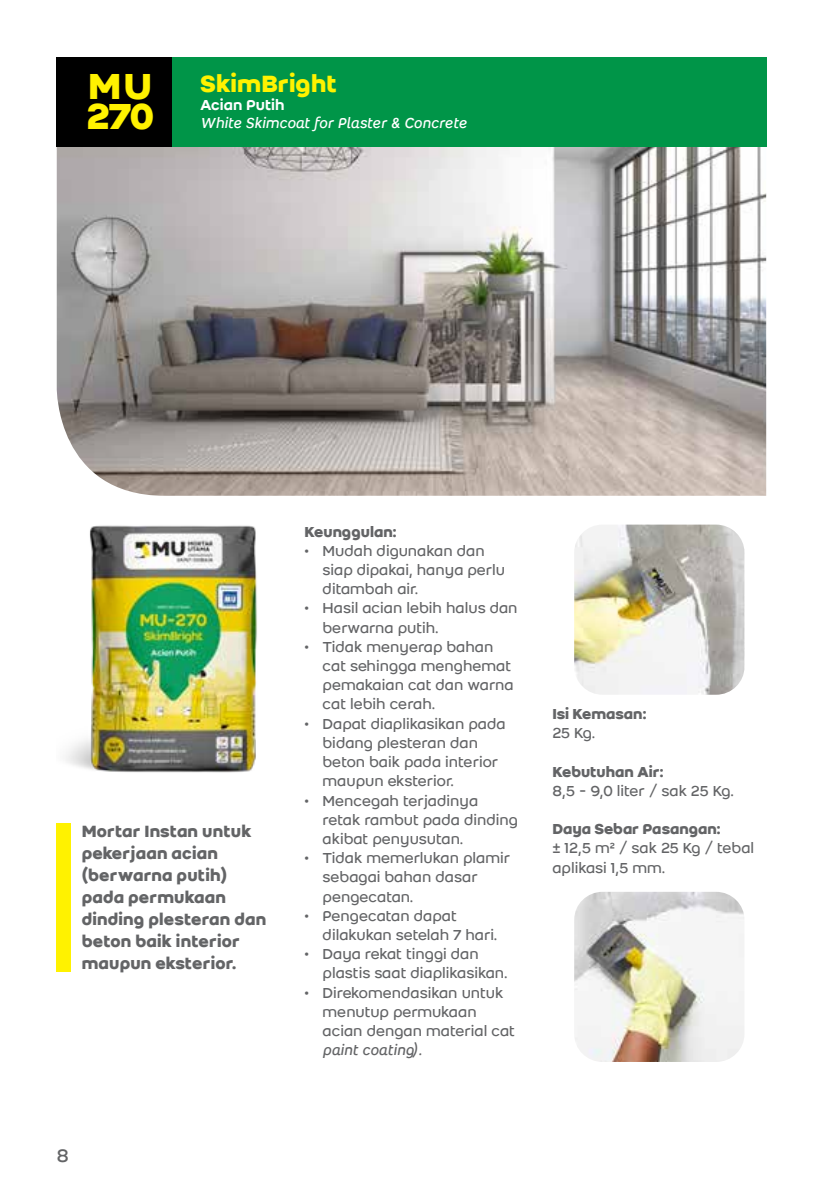
<style>
.page{position:relative;width:840px;height:1191px;background:#fff}
.page>*{position:absolute;margin:0;border:0;box-sizing:border-box;transform-origin:0 0}
.t1{font:700 40px/30px "Weber";color:#fff200}
.t2{font:700 26px "Weber";color:#fff200}
.t3{font:20px "Weber";color:#636466}
.t4{font:700 18px/22px "Weber";letter-spacing:.01em;color:#636466}
.t5{font:16px/19.2px "Weber";color:#636466}
.t6{font:700 16px "Weber";color:#636466}
.t7{font:italic 16px "Weber";color:#fff}
.t8{font:italic 16px "Weber";color:#636466}
.t9{font:500 16px "Weber";color:#fff}
</style>
<div class="page">
<img style="left:57px;top:146px;width:708px;height:350px">
<div style="left:57px;top:823px;width:14px;height:149px;background:#fff200"></div>
<div style="left:172px;top:57px;width:593px;height:89px;background:#009548"></div>
<div style="left:57px;top:57px;width:115px;height:89px;background:#000"></div>
<img style="left:574px;top:524px;width:170px;height:170px">
<img style="left:574px;top:891px;width:170px;height:171px">
<img style="left:66px;top:525px;width:191px;height:248px">
<h1 class="t1" style="left:86px;top:71px;width:70px">MU<br>270</h1>
<h2 class="t2" style="left:200px;top:68px;width:138px">SkimBright</h2>
<p class="t9" style="left:200px;top:95px;width:86px">Acian Putih</p>
<p class="t7" style="left:200px;top:114px;width:268px">White Skimcoat for Plaster &amp; Concrete</p>
<p class="t4" style="left:82px;top:820px;width:186px">Mortar Instan untuk pekerjaan acian (berwarna putih) pada permukaan dinding plesteran dan beton baik interior maupun eksterior.</p>
<p class="t3" style="left:57px;top:1144px;width:13px">8</p>
<p class="t6" style="left:304px;top:522px;width:93px">Keunggulan:</p>
<p class="t5" style="left:322px;top:541px;width:184px;text-indent:-18px">• Mudah digunakan dan siap dipakai, hanya perlu ditambah air.</p>
<p class="t5" style="left:322px;top:598px;width:196px;text-indent:-18px">• Hasil acian lebih halus dan berwarna putih.</p>
<p class="t5" style="left:322px;top:637px;width:192px;text-indent:-18px">• Tidak menyerap bahan cat sehingga menghemat pemakaian cat dan warna cat lebih cerah.</p>
<p class="t5" style="left:322px;top:714px;width:184px;text-indent:-18px">• Dapat diaplikasikan pada bidang plesteran dan beton baik pada interior maupun eksterior.</p>
<p class="t5" style="left:322px;top:790px;width:197px;text-indent:-18px">• Mencegah terjadinya retak rambut pada dinding akibat penyusutan.</p>
<p class="t5" style="left:322px;top:848px;width:189px;text-indent:-18px">• Tidak memerlukan plamir sebagai bahan dasar pengecatan.</p>
<p class="t5" style="left:322px;top:906px;width:176px;text-indent:-18px">• Pengecatan dapat dilakukan setelah 7 hari.</p>
<p class="t5" style="left:322px;top:944px;width:186px;text-indent:-18px">• Daya rekat tinggi dan plastis saat diaplikasikan.</p>
<p class="t5" style="left:322px;top:982px;width:194px;text-indent:-18px">• Direkomendasikan untuk menutup permukaan acian dengan material cat</p>
<p class="t8" style="left:322px;top:1041px;width:101px">paint coating).</p>
<p class="t6" style="left:552px;top:704px;width:95px">Isi Kemasan:</p>
<p class="t5" style="left:552px;top:723px;width:44px">25 Kg.</p>
<p class="t6" style="left:552px;top:761px;width:112px">Kebutuhan Air:</p>
<p class="t5" style="left:552px;top:781px;width:182px">8,5 - 9,0 liter / sak 25 Kg.</p>
<p class="t6" style="left:552px;top:819px;width:169px">Daya Sebar Pasangan:</p>
<p class="t5" style="left:552px;top:838px;width:203px">± 12,5 m² / sak 25 Kg / tebal aplikasi 1,5 mm.</p>
</div>
